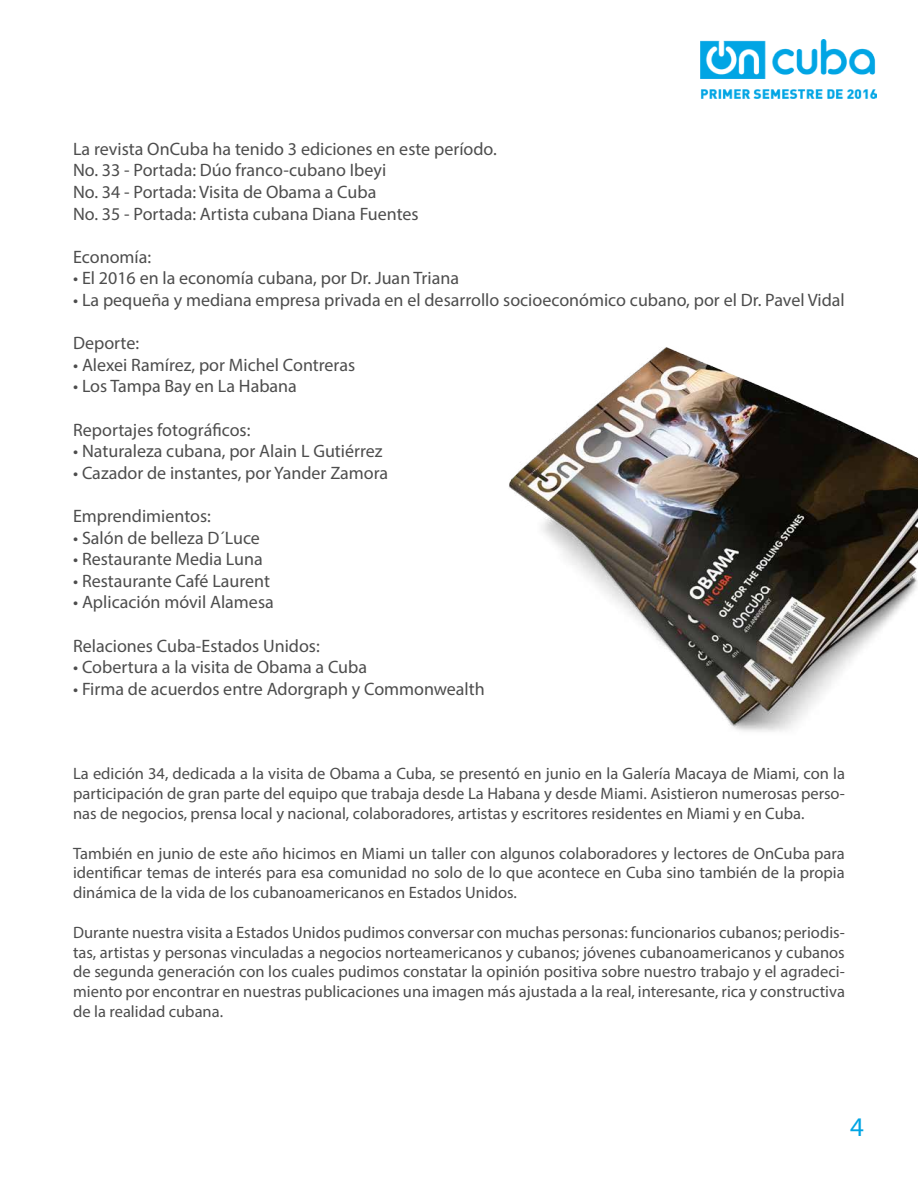
<style>
.page{position:relative;width:918px;height:1188px;background:#fff}
.page>*{position:absolute;margin:0;border:0;box-sizing:border-box;transform-origin:0 0}
.t1{font:27px "Myriad Pro";color:#01a5e4}
.t2{font:18px "Myriad Pro";color:#4d4d4d}
.t3{font:16.5px/19.8px "Myriad Pro";color:#4d4d4d;text-align:justify}
</style>
<div class="page">
<img style="left:700px;top:39px;width:177px;height:60px">
<img style="left:509px;top:347px;width:409px;height:385px">
<p class="t2" style="left:73px;top:138px;width:425px">La revista OnCuba ha tenido 3 ediciones en este período.</p>
<p class="t2" style="left:73px;top:159px;width:315px">No. 33 - Portada: Dúo franco-cubano Ibeyi</p>
<p class="t2" style="left:73px;top:181px;width:305px">No. 34 - Portada: Visita de Obama a Cuba</p>
<p class="t2" style="left:73px;top:202px;width:347px">No. 35 - Portada: Artista cubana Diana Fuentes</p>
<p class="t2" style="left:73px;top:246px;width:80px">Economía:</p>
<p class="t2" style="left:73px;top:267px;width:387px">• El 2016 en la economía cubana, por Dr. Juan Triana</p>
<p class="t2" style="left:73px;top:289px;width:773px">• La pequeña y mediana empresa privada en el desarrollo socioeconómico cubano, por el Dr. Pavel Vidal</p>
<p class="t2" style="left:73px;top:332px;width:68px">Deporte:</p>
<p class="t2" style="left:73px;top:354px;width:284px">• Alexei Ramírez, por Michel Contreras</p>
<p class="t2" style="left:73px;top:375px;width:225px">• Los Tampa Bay en La Habana</p>
<p class="t2" style="left:73px;top:418px;width:179px">Reportajes fotográficos:</p>
<p class="t2" style="left:73px;top:440px;width:311px">• Naturaleza cubana, por Alain L Gutiérrez</p>
<p class="t2" style="left:73px;top:462px;width:317px">• Cazador de instantes, por Yander Zamora</p>
<p class="t2" style="left:73px;top:505px;width:139px">Emprendimientos:</p>
<p class="t2" style="left:73px;top:526px;width:188px">• Salón de belleza D´Luce</p>
<p class="t2" style="left:73px;top:548px;width:191px">• Restaurante Media Luna</p>
<p class="t2" style="left:73px;top:570px;width:198px">• Restaurante Café Laurent</p>
<p class="t2" style="left:73px;top:591px;width:202px">• Aplicación móvil Alamesa</p>
<p class="t2" style="left:73px;top:634px;width:248px">Relaciones Cuba-Estados Unidos:</p>
<p class="t2" style="left:73px;top:656px;width:296px">• Cobertura a la visita de Obama a Cuba</p>
<p class="t2" style="left:73px;top:678px;width:413px">• Firma de acuerdos entre Adorgraph y Commonwealth</p>
<p class="t3" style="left:73px;top:764px;width:773px">La edición 34, dedicada a la visita de Obama a Cuba, se presentó en junio en la Galería Macaya de Miami, con la participación de gran parte del equipo que trabaja desde La Habana y desde Miami. Asistieron numerosas perso&shy;nas de negocios, prensa local y nacional, colaboradores, artistas y escritores residentes en Miami y en Cuba.</p>
<p class="t3" style="left:73px;top:843px;width:773px">También en junio de este año hicimos en Miami un taller con algunos colaboradores y lectores de OnCuba para identificar temas de interés para esa comunidad no solo de lo que acontece en Cuba sino también de la propia dinámica de la vida de los cubanoamericanos en Estados Unidos.</p>
<p class="t3" style="left:73px;top:922px;width:773px">Durante nuestra visita a Estados Unidos pudimos conversar con muchas personas: funcionarios cubanos; periodis&shy;tas, artistas y personas vinculadas a negocios norteamericanos y cubanos; jóvenes cubanoamericanos y cubanos de segunda generación con los cuales pudimos constatar la opinión positiva sobre nuestro trabajo y el agradeci&shy;miento por encontrar en nuestras publicaciones una imagen más ajustada a la real, interesante, rica y constructiva de la realidad cubana.</p>
<h1 class="t1" style="left:850px;top:1110px;width:15px">4</h1>
</div>
